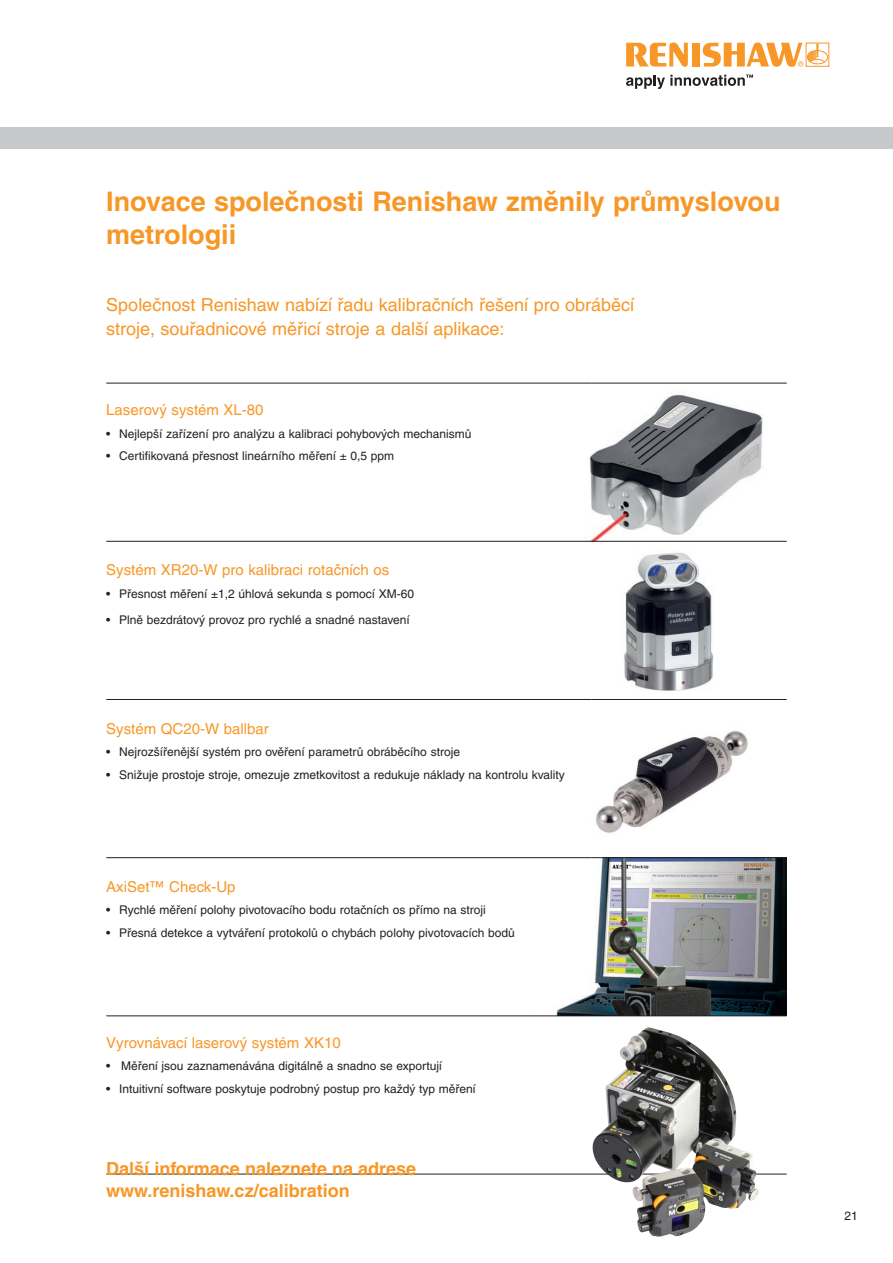
<style>
.page{position:relative;width:893px;height:1263px;background:#fff}
.page>*{position:absolute;margin:0;border:0;box-sizing:border-box;transform-origin:0 0}
.Page_title{font:700 27px/33px "Helvetica LT Pro";color:#f79727}
._8pt_text{font:18px/24px "Helvetica LT Pro";color:#f79727}
.Orange_band_heading{font:700 18px/22.5px "Helvetica LT Pro";color:#f79727}
.Heading_3{font:15px "Helvetica LT Pro";color:#f79727}
.t1{font:12px "Helvetica CE";color:#231f20}
.Bullets_8pt{font:12px "Helvetica LT Pro";color:#231f20}
.s1{font-family:"Helvetica"}
</style>
<div class="page">
<svg style="left:626px;top:43px;width:62px;height:24px"></svg>
<div style="left:692px;top:43px;width:8px;height:24px;background:#f79727"></div>
<div style="left:807px;top:50px;width:21px;height:14px;border:1px solid #f79727;border-radius:50%"></div>
<svg style="left:703px;top:43px;width:122px;height:24px"></svg>
<svg style="left:626px;top:75px;width:127px;height:14px"></svg>
<div style="left:0;top:128px;width:893px;height:21px;background:#c7c8ca"></div>
<img style="left:511px;top:858px;width:276px;height:157px">
<img style="left:573px;top:382px;width:199px;height:159px">
<img style="left:596px;top:731px;width:152px;height:102px">
<img style="left:624px;top:552px;width:90px;height:139px">
<hr style="left:106px;top:383px;width:485px;height:1px;background:#231f20">
<hr style="left:591px;top:383px;width:196px;height:1px;background:#231f20">
<hr style="left:106px;top:541px;width:485px;height:1px;background:#231f20">
<hr style="left:591px;top:541px;width:196px;height:1px;background:#231f20">
<hr style="left:106px;top:699px;width:485px;height:1px;background:#231f20">
<hr style="left:591px;top:699px;width:196px;height:1px;background:#231f20">
<hr style="left:106px;top:857px;width:485px;height:1px;background:#231f20">
<hr style="left:591px;top:857px;width:196px;height:1px;background:#231f20">
<hr style="left:106px;top:1015px;width:485px;height:1px;background:#231f20">
<hr style="left:591px;top:1015px;width:196px;height:1px;background:#231f20">
<hr style="left:106px;top:1174px;width:485px;height:1px;background:#231f20">
<hr style="left:591px;top:1174px;width:196px;height:1px;background:#231f20">
<img style="left:591px;top:1027px;width:168px;height:210px">
<p class="Page_title" style="left:106px;top:185px;width:676px">Inovace společnosti Renishaw změnily průmyslovou metrologii</p>
<p class="_8pt_text" style="left:106px;top:292px;width:529px">Společnost Renishaw nabízí řadu kalibračních řešení pro obráběcí stroje, souřadnicové měřicí stroje a další aplikace:</p>
<p class="Heading_3" style="left:106px;top:401px;width:159px">Laserový systém XL-80</p>
<p class="t1" style="left:106px;top:427px;width:367px"><span class="s1">•</span> Nejlepší zařízení pro analýzu a kalibraci pohybových mechanismů</p>
<p class="t1" style="left:106px;top:449px;width:289px"><span class="s1">•</span> Certifikovaná přesnost lineárního měření ± 0,5 ppm</p>
<p class="Heading_3" style="left:106px;top:561px;width:284px">Systém XR20-W pro kalibraci rotačních os</p>
<p class="t1" style="left:106px;top:587px;width:309px"><span class="s1">•</span> Přesnost měření ±1,2 úhlová sekunda s pomocí XM-60</p>
<p class="t1" style="left:106px;top:613px;width:305px"><span class="s1">•</span> Plně bezdrátový provoz pro rychlé a snadné nastavení</p>
<p class="Heading_3" style="left:106px;top:720px;width:164px">Systém QC20-W ballbar</p>
<p class="t1" style="left:106px;top:745px;width:355px"><span class="s1">•</span> Nejrozšířenější systém pro ověření parametrů obráběcího stroje</p>
<p class="t1" style="left:106px;top:768px;width:460px"><span class="s1">•</span> Snižuje prostoje stroje, omezuje zmetkovitost a redukuje náklady na kontrolu kvality</p>
<p class="Heading_3" style="left:106px;top:878px;width:131px">AxiSet™ Check-Up</p>
<p class="t1" style="left:106px;top:903px;width:381px"><span class="s1">•</span> Rychlé měření polohy pivotovacího bodu rotačních os přímo na stroji</p>
<p class="t1" style="left:106px;top:926px;width:410px"><span class="s1">•</span> Přesná detekce a vytváření protokolů o chybách polohy pivotovacích bodů</p>
<p class="Heading_3" style="left:106px;top:1034px;width:236px">Vyrovnávací laserový systém XK10</p>
<p class="Bullets_8pt" style="left:106px;top:1059px;width:337px">• Měření jsou zaznamenávána digitálně a snadno se exportují</p>
<p class="Bullets_8pt" style="left:106px;top:1082px;width:371px">• Intuitivní software poskytuje podrobný postup pro každý typ měření</p>
<p class="Orange_band_heading" style="left:106px;top:1157px;width:311px">Další informace naleznete na adrese www.renishaw.cz/calibration</p>
<p class="Bullets_8pt" style="left:844px;top:1209px;width:15px">21</p>
</div>
